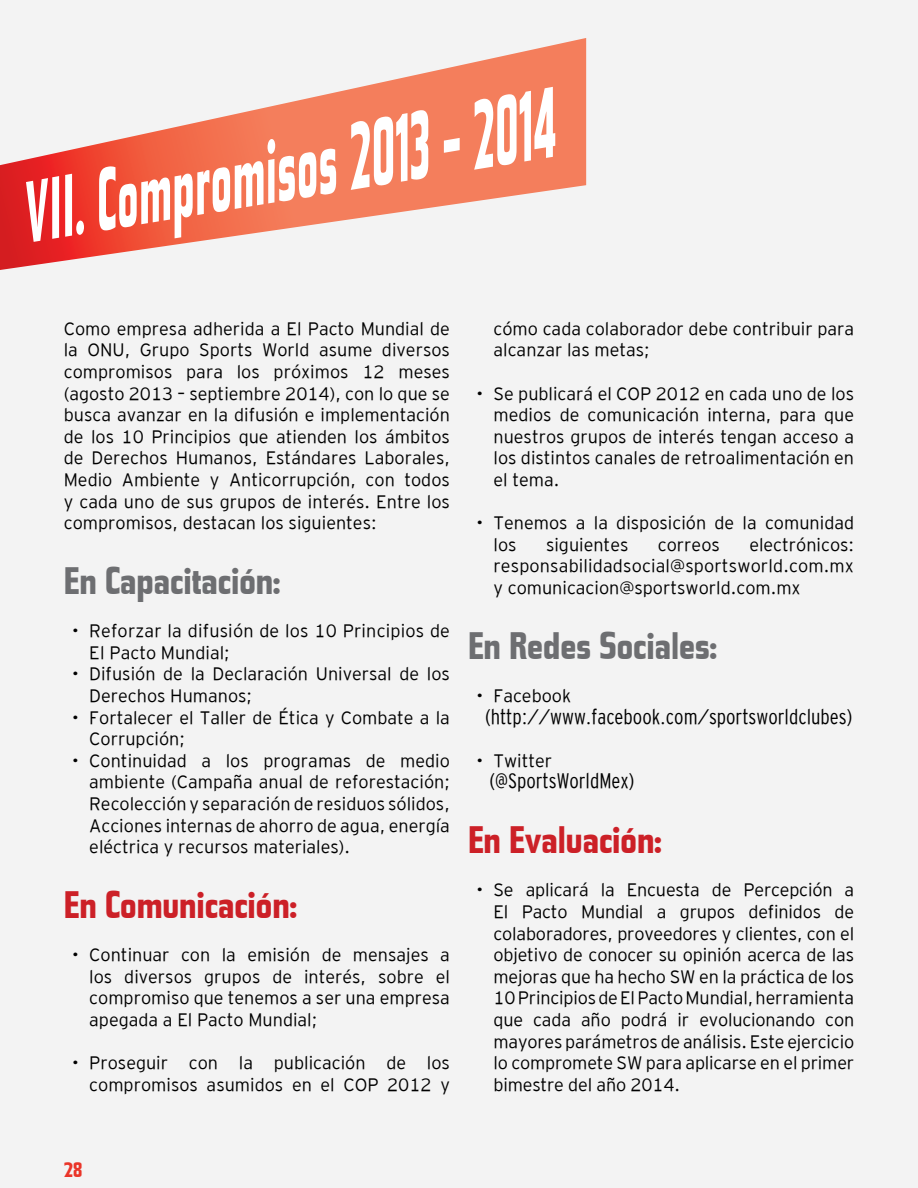
<style>
.page{position:relative;width:918px;height:1188px;background:#f3f3f3}
.page>*{position:absolute;margin:0;border:0;box-sizing:border-box;transform-origin:0 0}
.t1{font:700 expanded 39px "Tasse";color:#6d6e71}
.t2{font:700 expanded 39px "Tasse";color:#cc2027}
.t3{font:21px "Interstate Light Cond Mono Light Cond Mono";color:#000}
.t4{font:700 expanded 21px "Tasse";color:#ea3529}
.t5{font:18px/21.6px "Interstate Light Mono Light Mono";color:#000;text-align:justify}
</style>
<div class="page">
<svg style="left:0;top:38px;width:586px;height:232px"></svg>
<svg style="left:26px;top:176px;width:33px;height:66px"></svg>
<svg style="left:65px;top:174px;width:19px;height:63px"></svg>
<svg style="left:99px;top:139px;width:237px;height:99px"></svg>
<svg style="left:351px;top:110px;width:77px;height:80px"></svg>
<svg style="left:444px;top:138px;width:16px;height:15px"></svg>
<svg style="left:474px;top:87px;width:81px;height:83px"></svg>
<p class="t5" style="left:64px;top:318px;width:388px">Como empresa adherida a El Pacto Mundial de la ONU, Grupo Sports World asume diversos compromisos para los próximos 12 meses (agosto 2013 – septiembre 2014), con lo que se busca avanzar en la difusión e implementación de los 10 Principios que atienden los ámbitos de Derechos Humanos, Estándares Laborales, Medio Ambiente y Anticorrupción, con todos y cada uno de sus grupos de interés. Entre los compromisos, destacan los siguientes:</p>
<h1 class="t1" style="left:64px;top:559px;width:218px">En Capacitación:</h1>
<p class="t5" style="left:89px;top:620px;width:362px;text-indent:-17px">• Reforzar la difusión de los 10 Principios de<br>El Pacto Mundial;</p>
<p class="t5" style="left:89px;top:663px;width:362px;text-indent:-17px">• Difusión de la Declaración Universal de los<br>Derechos Humanos;</p>
<p class="t5" style="left:89px;top:706px;width:362px;text-indent:-17px">• Fortalecer el Taller de Ética y Combate a la<br>Corrupción;</p>
<p class="t5" style="left:89px;top:750px;width:362px;text-indent:-17px">• Continuidad a los programas de medio ambiente (Campaña anual de reforestación; Recolección y separación de residuos sólidos, Acciones internas de ahorro de agua, energía eléctrica y recursos materiales).</p>
<h1 class="t2" style="left:64px;top:883px;width:234px">En Comunicación:</h1>
<p class="t5" style="left:89px;top:944px;width:362px;text-indent:-17px">• Continuar con la emisión de mensajes a los diversos grupos de interés, sobre el compromiso que tenemos a ser una empresa apegada a El Pacto Mundial;</p>
<p class="t5" style="left:72px;top:1052px;width:379px;text-align:right">• Proseguir con la publicación de los compromisos asumidos en el COP 2012 y</p>
<p class="t5" style="left:494px;top:318px;width:362px">cómo cada colaborador debe contribuir para alcanzar las metas;</p>
<p class="t5" style="left:494px;top:382px;width:362px;text-indent:-17px">• Se publicará el COP 2012 en cada uno de los medios de comunicación interna, para que nuestros grupos de interés tengan acceso a los distintos canales de retroalimentación en el tema.</p>
<p class="t5" style="left:494px;top:512px;width:362px;text-indent:-17px">• Tenemos a la disposición de la comunidad los</p>
<p class="t5" style="left:494px;top:534px;width:362px;text-indent:256px">electrónicos: responsabilidadsocial@sportsworld.com.mx y comunicacion@sportsworld.com.mx</p>
<h1 class="t1" style="left:468px;top:624px;width:251px">En Redes Sociales:</h1>
<p class="t5" style="left:477px;top:685px;width:96px">• Facebook</p>
<p class="t3" style="left:485px;top:704px;width:369px">(http://www.facebook.com/sportsworldclubes)</p>
<p class="t5" style="left:477px;top:750px;width:77px">• Twitter</p>
<p class="t3" style="left:489px;top:769px;width:147px">(@SportsWorldMex)</p>
<h1 class="t2" style="left:468px;top:818px;width:195px">En Evaluación:</h1>
<p class="t5" style="left:494px;top:879px;width:362px;text-indent:-17px">• Se aplicará la Encuesta de Percepción a El Pacto Mundial a grupos definidos de colaboradores, proveedores y clientes, con el objetivo de conocer su opinión acerca de las mejoras que ha hecho SW en la práctica de los 10 Principios de El Pacto Mundial, herramienta que cada año podrá ir evolucionando con mayores parámetros de análisis. Este ejercicio lo compromete SW para aplicarse en el primer bimestre del año 2014.</p>
<p class="t5" style="left:546px;top:534px;width:84px">siguientes</p>
<p class="t5" style="left:658px;top:534px;width:64px">correos</p>
<p class="t4" style="left:64px;top:1158px;width:20px">28</p>
</div>
